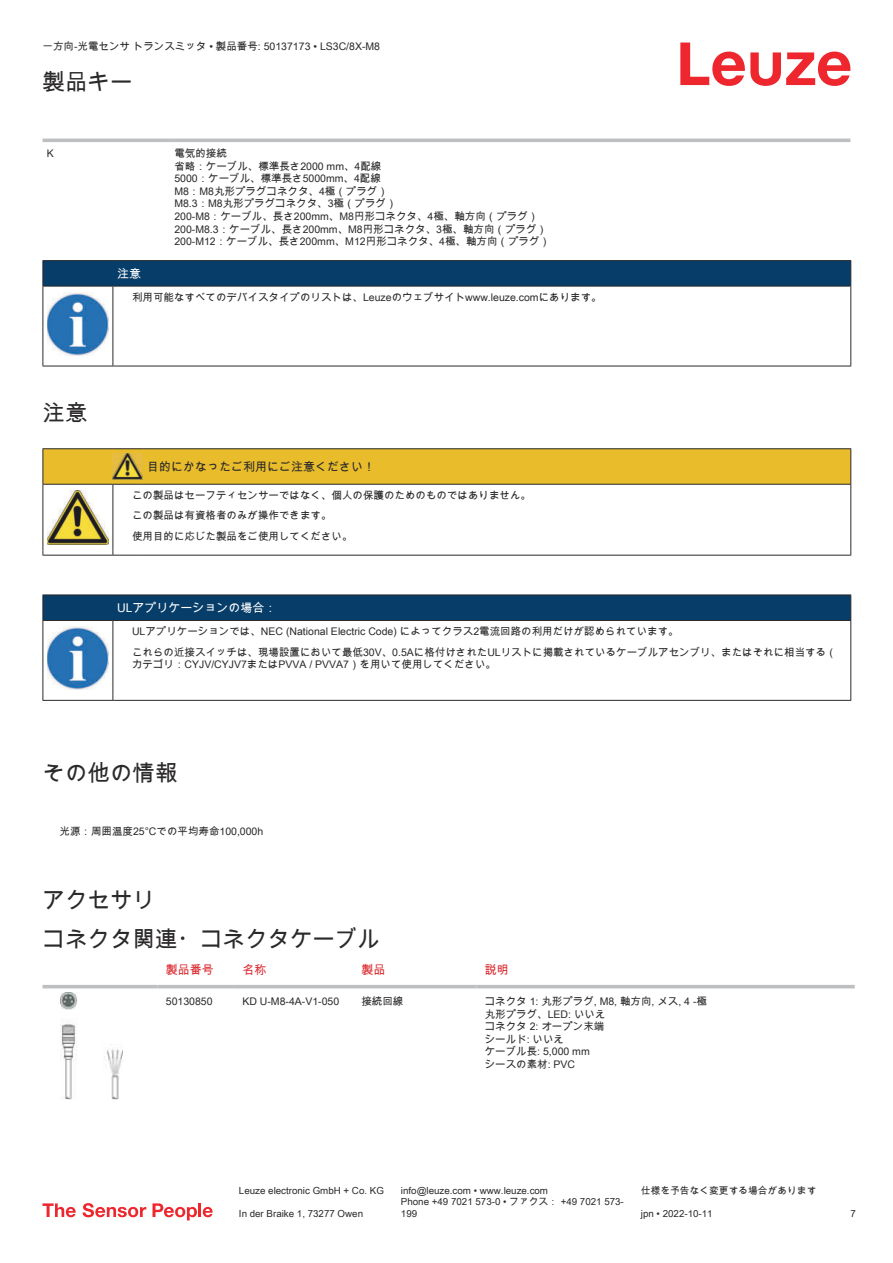
<style>
.page{position:relative;width:893px;height:1263px;background:#fff}
.page>*{position:absolute;margin:0;border:0;box-sizing:border-box;transform-origin:0 0}
.t1{font:22.5px/38.7px "Arial Unicode MS";color:#2b292a}
.t2{font:12px "Arial Unicode MS";color:#2b292a}
.t3{font:12px "Arial Unicode MS";color:#fff}
.t4{font:12px "Arial Unicode MS";color:#db2a30}
.t5{font:10.5px/12.6px "Arial Unicode MS";color:#2b292a}
.t6{font:9.75px/11.7px "Arial Unicode MS";color:#2b292a}
</style>
<div class="page">
<svg style="left:680px;top:43px;width:170px;height:43px"></svg>
<svg style="left:43px;top:138px;width:807px;height:1px"></svg>
<hr style="left:43px;top:139px;width:127px;height:3px;background:#bdbfc1">
<hr style="left:170px;top:139px;width:680px;height:3px;background:#bdbfc1">
<svg style="left:43px;top:988px;width:812px;height:112px"></svg>
<hr style="left:43px;top:985px;width:114px;height:3px;background:#bdbfc1">
<hr style="left:157px;top:985px;width:77px;height:3px;background:#bdbfc1">
<hr style="left:234px;top:985px;width:119px;height:3px;background:#bdbfc1">
<hr style="left:353px;top:985px;width:123px;height:3px;background:#bdbfc1">
<hr style="left:476px;top:985px;width:379px;height:3px;background:#bdbfc1">
<img style="left:60px;top:993px;width:63px;height:106px">
<svg style="left:43px;top:1203px;width:33px;height:14px"></svg>
<svg style="left:83px;top:1203px;width:63px;height:14px"></svg>
<svg style="left:153px;top:1203px;width:44px;height:17px"></svg>
<hr style="left:198px;top:1203px;width:3px;height:14px;background:#ed272d">
<svg style="left:203px;top:1207px;width:10px;height:10px"></svg>
<svg style="left:44px;top:287px;width:806px;height:79px"></svg>
<hr style="left:43px;top:260px;width:70px;height:1px;background:#2b292a">
<hr style="left:43px;top:286px;width:70px;height:1px;background:#2b292a">
<hr style="left:113px;top:260px;width:738px;height:1px;background:#2b292a">
<div style="left:43px;top:261px;width:808px;height:25px;background:#063d69"></div>
<hr style="left:113px;top:286px;width:738px;height:1px;background:#2b292a">
<hr style="left:43px;top:286px;width:1px;height:75px;background:#2b292a">
<hr style="left:113px;top:286px;width:1px;height:75px;background:#2b292a">
<hr style="left:850px;top:286px;width:1px;height:75px;background:#2b292a">
<hr style="left:43px;top:366px;width:70px;height:1px;background:#2b292a">
<hr style="left:113px;top:366px;width:738px;height:1px;background:#2b292a">
<img style="left:47px;top:292px;width:61px;height:63px">
<div style="left:115px;top:287px;width:734px;height:20px;background:#fff"></div>
<hr style="left:43px;top:448px;width:70px;height:1px;background:#2b292a">
<hr style="left:113px;top:448px;width:30px;height:1px;background:#2b292a">
<hr style="left:143px;top:448px;width:708px;height:1px;background:#2b292a">
<hr style="left:43px;top:555px;width:70px;height:1px;background:#2b292a">
<hr style="left:113px;top:555px;width:30px;height:1px;background:#2b292a">
<hr style="left:143px;top:555px;width:708px;height:1px;background:#2b292a">
<svg style="left:43px;top:449px;width:808px;height:106px"></svg>
<svg style="left:44px;top:674px;width:806px;height:26px"></svg>
<hr style="left:43px;top:594px;width:70px;height:1px;background:#2b292a">
<hr style="left:113px;top:594px;width:738px;height:1px;background:#2b292a">
<hr style="left:43px;top:621px;width:1px;height:75px;background:#2b292a">
<hr style="left:113px;top:621px;width:1px;height:75px;background:#2b292a">
<hr style="left:850px;top:621px;width:1px;height:75px;background:#2b292a">
<hr style="left:43px;top:700px;width:70px;height:1px;background:#2b292a">
<hr style="left:113px;top:700px;width:738px;height:1px;background:#2b292a">
<img style="left:47px;top:674px;width:61px;height:16px">
<svg style="left:43px;top:595px;width:808px;height:79px"></svg>
<p class="t5" style="left:43px;top:40px;width:339px">一方向-光電センサ トランスミッタ • 製品番号: 50137173 • LS3C/8X-M8</p>
<h1 class="t1" style="left:43px;top:62px;width:91px">製品キー</h1>
<p class="t5" style="left:47px;top:147px;width:9px">K</p>
<p class="t5" style="left:174px;top:147px;width:377px">電気的接続<br>省略：ケーブル、標準長さ2000 mm、4配線<br>5000：ケーブル、標準長さ5000mm、4配線<br>M8：M8丸形プラグコネクタ、4極（プラグ）<br>M8.3：M8丸形プラグコネクタ、3極（プラグ）<br>200-M8：ケーブル、長さ200mm、M8円形コネクタ、4極、軸方向（プラグ）<br>200-M8.3：ケーブル、長さ200mm、M8円形コネクタ、3極、軸方向（プラグ）<br>200-M12：ケーブル、長さ200mm、M12円形コネクタ、4極、軸方向（プラグ）</p>
<p class="t3" style="left:117px;top:265px;width:25px">注意</p>
<p class="t5" style="left:132px;top:291px;width:471px">利用可能なすべてのデバイスタイプのリストは、Leuzeのウェブサイトwww.leuze.comにあります。</p>
<h1 class="t1" style="left:43px;top:393px;width:46px">注意</h1>
<p class="t2" style="left:147px;top:458px;width:229px">目的にかなったご利用にご注意ください！</p>
<p class="t5" style="left:132px;top:485px;width:400px;line-height:20.2px">この製品はセーフティセンサーではなく、個人の保護のためのものではありません。この製品は有資格者のみが操作できます。<br>使用目的に応じた製品をご使用してください。</p>
<p class="t3" style="left:117px;top:599px;width:161px">ULアプリケーションの場合：</p>
<p class="t5" style="left:132px;top:621px;width:706px;line-height:20.2px">ULアプリケーションでは、NEC (National Electric Code) によってクラス2電流回路の利用だけが認められています。<br>これらの近接スイッチは、現場設置において最低30V、0.5Aに格付けされたULリストに掲載されているケーブルアセンブリ、またはそれに相当する（</p>
<p class="t5" style="left:132px;top:658px;width:366px">カテゴリ：CYJV/CYJV7またはPVVA / PVVA7）を用いて使用してください。</p>
<h1 class="t1" style="left:43px;top:753px;width:136px">その他の情報</h1>
<p class="t5" style="left:60px;top:825px;width:205px">光源：周囲温度25°Cでの平均寿命100,000h</p>
<h1 class="t1" style="left:43px;top:880px;width:339px">アクセサリ<br>コネクタ関連・コネクタケーブル</h1>
<p class="t4" style="left:166px;top:961px;width:49px">製品番号</p>
<p class="t4" style="left:242px;top:961px;width:25px">名称</p>
<p class="t4" style="left:361px;top:961px;width:25px">製品</p>
<p class="t4" style="left:485px;top:961px;width:25px">説明</p>
<p class="t5" style="left:166px;top:995px;width:48px">50130850</p>
<p class="t5" style="left:242px;top:995px;width:98px">KD U-M8-4A-V1-050</p>
<p class="t5" style="left:361px;top:995px;width:43px">接続回線</p>
<p class="t5" style="left:485px;top:995px;width:224px">コネクタ 1: 丸形プラグ, M8, 軸方向, メス, 4 -極丸形プラグ、LED: いいえ<br>コネクタ 2: オープン末端<br>シールド: いいえ<br>ケーブル長: 5,000 mm<br>シースの素材: PVC</p>
<p class="t6" style="left:239px;top:1184px;width:146px">Leuze electronic GmbH + Co. KG</p>
<p class="t6" style="left:401px;top:1184px;width:149px">info@leuze.com • www.leuze.com</p>
<p class="t6" style="left:641px;top:1184px;width:177px">仕様を予告なく変更する場合があります</p>
<p class="t6" style="left:239px;top:1207px;width:126px">In der Braike 1, 73277 Owen</p>
<p class="t6" style="left:401px;top:1196px;width:224px">Phone +49 7021 573-0 • ファクス： +49 7021 573-<br>199</p>
<p class="t6" style="left:641px;top:1207px;width:73px">jpn • 2022-10-11</p>
<p class="t6" style="left:850px;top:1207px;width:7px">7</p>
</div>
